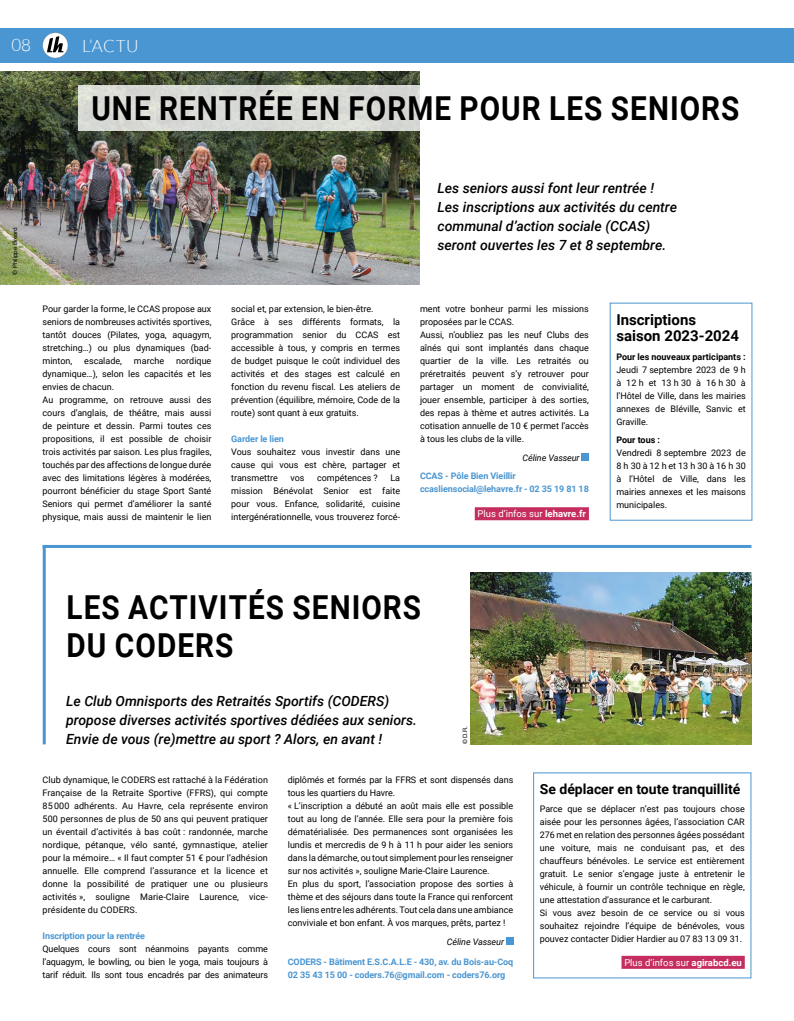
<style>
.page{position:relative;width:794px;height:1021px;background:#fff}
.page>*{position:absolute;margin:0;border:0;box-sizing:border-box;transform-origin:0 0}
.t1{font:700 33px/38px "Roboto";letter-spacing:.035em;color:#000;scale:.9 1}
.t2{font:300 17px "Lato";letter-spacing:.035em;color:#fff}
.t3{font:700 15px/16px "Roboto";color:#000}
.t4{font:italic 500 14px/19px "Roboto";color:#000}
.t5{font:700 14px "Roboto";color:#000}
.t6{font:9.5px "Roboto";color:#fff}
.t7{font:9px/13px "Roboto";color:#000;text-align:justify}
.t8{font:700 9px/13px "Roboto";letter-spacing:-.01em;color:#4a96d2}
.t9{font:700 9px "Roboto";color:#000}
.t10{font:italic 9px "Roboto";letter-spacing:-.01em;color:#000}
.t11{font:6px "Helvetica Neue LT Std";color:#000}
.s1{font-weight:700}
</style>
<div class="page">
<div style="left:0;top:28px;width:794px;height:34px;background:#4a96d2"></div>
<svg style="left:43px;top:33px;width:25px;height:25px"></svg>
<div style="left:475px;top:507px;width:114px;height:13px;background:#c52d5e"></div>
<div style="left:581px;top:453px;width:8px;height:8px;background:#4a96d2"></div>
<hr style="left:43px;top:545px;width:708px;height:3px;background:#4a96d2">
<hr style="left:43px;top:546px;width:3px;height:198px;background:#4a96d2">
<img style="left:0;top:71px;width:420px;height:213px">
<div style="left:506px;top:937px;width:7px;height:7px;background:#4a96d2"></div>
<img style="left:470px;top:572px;width:282px;height:172px">
<svg style="left:79px;top:85px;width:341px;height:45px;background:#d8dad5"></svg>
<div style="left:609px;top:302px;width:143px;height:218px;border:1px solid #4a96d2"></div>
<div style="left:621px;top:955px;width:124px;height:13px;background:#c52d5e"></div>
<h2 class="t2" style="left:11px;top:36px;width:21px">08</h2>
<h2 class="t2" style="left:82px;top:37px;width:58px">L’ACTU</h2>
<h1 class="t1" style="left:91px;top:88px;width:721px">UNE RENTRÉE EN FORME POUR LES SENIORS</h1>
<p class="t11" style="left:11px;top:275px;width:49px;rotate:-90deg">© Philippe Bréard</p>
<h3 class="t4" style="left:437px;top:178px;width:241px">Les seniors aussi font leur rentrée !<br>Les inscriptions aux activités du centre communal d’action sociale (CCAS) seront ouvertes les 7 et 8 septembre.</h3>
<p class="t7" style="left:43px;top:302px;width:170px">Pour garder la forme, le CCAS propose aux seniors de nombreuses activités sportives, tantôt douces (Pilates, yoga, aquagym, stretching…) ou plus dynamiques (bad&shy;minton,</p>
<p class="t7" style="left:43px;top:354px;width:170px;text-align:left;text-indent:134px">nordique dynamique…), selon les capacités et les envies de chacun.<br>Au programme, on retrouve aussi des cours d’anglais, de théâtre, mais aussi de peinture et dessin. Parmi toutes ces propositions, il est possible de choisir trois activités par saison. Les plus fragiles, touchés par des affections de longue durée avec des limitations légères à modérées, pourront bénéficier du stage Sport Santé Seniors qui permet d’améliorer la santé physique, mais aussi de maintenir le lien</p>
<p class="t7" style="left:84px;top:354px;width:39px">escalade,</p>
<p class="t7" style="left:134px;top:354px;width:32px">marche</p>
<p class="t7" style="left:231px;top:302px;width:170px;text-align:left">social et, par extension, le bien-être.<br>Grâce à ses différents formats, la programmation senior du CCAS est accessible à tous, y compris en termes de budget puisque le coût individuel des activités et des stages est calculé en fonction du revenu fiscal. Les ateliers de prévention (équilibre, mémoire, Code de la route) sont quant à eux gratuits.</p>
<p class="t8" style="left:231px;top:432px;width:54px">Garder le lien</p>
<p class="t7" style="left:231px;top:445px;width:170px">Vous souhaitez vous investir dans une cause qui vous est chère, partager et transmettre</p>
<p class="t7" style="left:290px;top:471px;width:16px">vos</p>
<p class="t7" style="left:317px;top:471px;width:62px">compétences ?</p>
<p class="t7" style="left:231px;top:471px;width:170px;text-indent:159px">La mission Bénévolat Senior est faite pour vous. Enfance, solidarité, cuisine intergénérationnelle, vous trouverez forcé-</p>
<p class="t7" style="left:420px;top:302px;width:170px;text-align:left">ment votre bonheur parmi les missions proposées par le CCAS.<br>Aussi, n’oubliez pas les neuf Clubs des aînés qui sont implantés dans chaque quartier de la ville. Les retraités ou préretraités peuvent s’y retrouver pour partager un moment de convivialité, jouer ensemble, participer à des sorties, des repas à thème et autres activités. La cotisation annuelle de 10 € permet l’accès à tous les clubs de la ville.</p>
<p class="t10" style="left:522px;top:451px;width:59px">Céline Vasseur</p>
<p class="t8" style="left:420px;top:469px;width:170px">CCAS - Pôle Bien Vieillir ccasliensocial@lehavre.fr - 02 35 19 81 18</p>
<p class="t6" style="left:477px;top:507px;width:110px">Plus d’infos sur <span class="s1">lehavre.fr</span></p>
<h3 class="t3" style="left:616px;top:311px;width:124px">Inscriptions saison 2023-2024</h3>
<p class="t9" style="left:616px;top:350px;width:131px">Pour les nouveaux participants :</p>
<p class="t7" style="left:616px;top:362px;width:131px">Jeudi 7 septembre 2023 de 9 h à 12 h et 13 h 30 à 16 h 30 à l’Hôtel de Ville, dans les mairies annexes de Bléville, Sanvic et Graville.</p>
<p class="t9" style="left:616px;top:434px;width:45px">Pour tous :</p>
<p class="t7" style="left:616px;top:446px;width:131px">Vendredi 8 septembre 2023 de 8 h 30 à 12 h et 13 h 30 à 16 h 30 à l’Hôtel de Ville, dans les mairies annexes et les maisons municipales.</p>
<h1 class="t1" style="left:67px;top:586px;width:395px">LES ACTIVITÉS SENIORS<br>DU CODERS</h1>
<h3 class="t4" style="left:66px;top:691px;width:352px">Le Club Omnisports des Retraités Sportifs (CODERS) propose diverses activités sportives dédiées aux seniors.<br>Envie de vous (re)mettre au sport ? Alors, en avant !</h3>
<p class="t11" style="left:461px;top:744px;width:20px;rotate:-90deg">© D.R.</p>
<p class="t7" style="left:43px;top:773px;width:227px">Club dynamique, le CODERS est rattaché à la Fédération Française de la Retraite Sportive (FFRS), qui compte 85 000 adhérents. Au Havre, cela représente environ 500 personnes de plus de 50 ans qui peuvent pratiquer un éventail d’activités à bas coût : randonnée, marche nordique, pétanque, vélo santé, gymnastique, atelier pour la mémoire… « Il faut compter 51 € pour l’adhésion annuelle. Elle comprend l’assurance et la licence et donne la possibilité de pratiquer une ou plusieurs activités », souligne Marie-Claire Laurence, vice&shy;présidente du CODERS.</p>
<p class="t8" style="left:43px;top:929px;width:104px">Inscription pour la rentrée</p>
<p class="t7" style="left:43px;top:942px;width:227px">Quelques cours sont néanmoins payants comme l’aquagym, le bowling, ou bien le yoga, mais toujours à tarif réduit. Ils sont tous encadrés par des animateurs</p>
<p class="t7" style="left:288px;top:772px;width:227px;text-align:left">diplômés et formés par la FFRS et sont dispensés dans tous les quartiers du Havre.<br>« L’inscription a débuté an août mais elle est possible tout au long de l’année. Elle sera pour la première fois dématérialisée. Des permanences sont organisées les lundis et mercredis de 9 h à 11 h pour aider les seniors dans la démarche, ou tout simplement pour les renseigner sur nos activités », souligne Marie-Claire Laurence.<br>En plus du sport, l’association propose des sorties à thème et des séjours dans toute la France qui renforcent les liens entre les adhérents. Tout cela dans une ambiance conviviale et bon enfant. À vos marques, prêts, partez !</p>
<p class="t10" style="left:447px;top:935px;width:59px">Céline Vasseur</p>
<p class="t8" style="left:288px;top:955px;width:227px">CODERS - Bâtiment E.S.C.A.L.E - 430, av. du Bois-au-Coq<br>02 35 43 15 00 - coders.76@gmail.com - coders76.org</p>
<h3 class="t5" style="left:540px;top:779px;width:202px">Se déplacer en toute tranquillité</h3>
<p class="t7" style="left:540px;top:802px;width:206px;text-align:left">Parce que se déplacer n’est pas toujours chose aisée pour les personnes âgées, l’association CAR 276 met en relation des personnes âgées possédant une voiture, mais ne conduisant pas, et des chauffeurs bénévoles. Le service est entièrement gratuit. Le senior s’engage juste à entretenir le véhicule, à fournir un contrôle technique en règle, une attestation d’assurance et le carburant.<br>Si vous avez besoin de ce service ou si vous souhaitez rejoindre l’équipe de bénévoles, vous pouvez contacter Didier Hardier au 07 83 13 09 31.</p>
<p class="t6" style="left:624px;top:955px;width:119px">Plus d’infos sur <span class="s1">agirabcd.eu</span></p>
</div>
